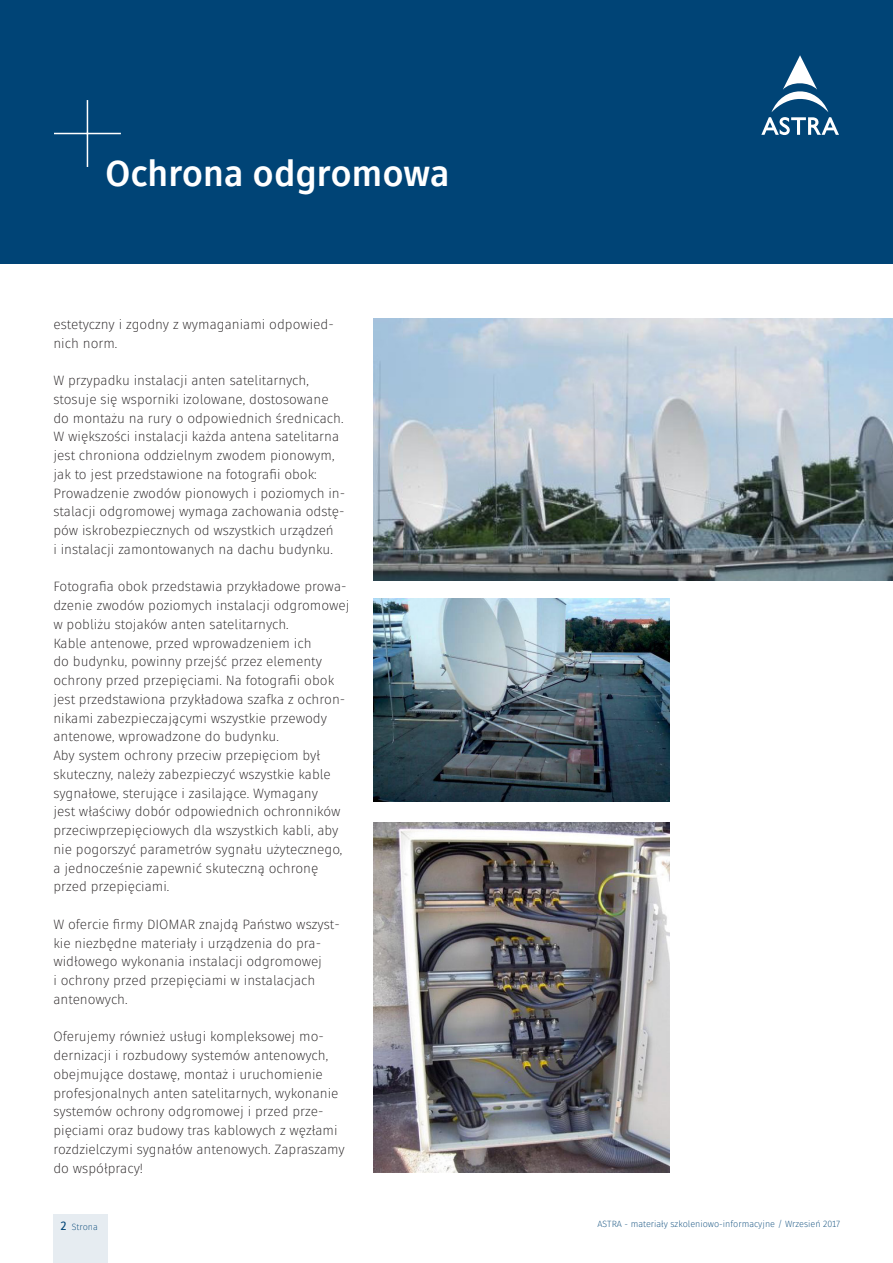
<style>
.page{position:relative;width:893px;height:1263px;background:#fff}
.page>*{position:absolute;margin:0;border:0;box-sizing:border-box;transform-origin:0 0}
.t1{font:700 36px "Fuse";color:#fff}
.t2{font:300 13.5px/18.8px "Fuse";color:#231f20}
.t3{font:300 9px "Fuse";color:#004476}
.s1{font-weight:400;font-size:12px}
</style>
<div class="page">
<div style="left:53px;top:1214px;width:55px;height:49px;background:#e6ecf1"></div>
<div style="left:0;top:0;width:893px;height:264px;background:#004476"></div>
<svg style="left:761px;top:55px;width:78px;height:80px"></svg>
<img style="left:373px;top:319px;width:520px;height:261px">
<img style="left:373px;top:599px;width:296px;height:202px">
<img style="left:373px;top:822px;width:297px;height:350px">
<hr style="left:87px;top:100px;width:1px;height:67px;background:#fff">
<hr style="left:54px;top:133px;width:67px;height:1px;background:#fff">
<p class="t1" style="left:105px;top:151px;width:346px">Ochrona odgromowa</p>
<p class="t2" style="left:53px;top:315px;width:282px">estetyczny i zgodny z wymaganiami odpowied&shy;nich norm.</p>
<p class="t2" style="left:53px;top:371px;width:292px">W przypadku instalacji anten satelitarnych, stosuje się wsporniki izolowane, dostosowane do montażu na rury o odpowiednich średnicach.<br>W większości instalacji każda antena satelitarna jest chroniona oddzielnym zwodem pionowym, jak to jest przedstawione na fotografii obok:</p>
<p class="t2" style="left:53px;top:484px;width:293px">Prowadzenie zwodów pionowych i poziomych in&shy;stalacji odgromowej wymaga zachowania odstę&shy;pów iskrobezpiecznych od wszystkich urządzeń<br>i instalacji zamontowanych na dachu budynku.</p>
<p class="t2" style="left:53px;top:577px;width:298px">Fotografia obok przedstawia przykładowe prowa&shy;dzenie zwodów poziomych instalacji odgromowej w pobliżu stojaków anten satelitarnych.</p>
<p class="t2" style="left:53px;top:634px;width:294px">Kable antenowe, przed wprowadzeniem ich<br>do budynku, powinny przejść przez elementy ochrony przed przepięciami. Na fotografii obok jest przedstawiona przykładowa szafka z ochron&shy;nikami zabezpieczającymi wszystkie przewody antenowe, wprowadzone do budynku.</p>
<p class="t2" style="left:53px;top:746px;width:291px">Aby system ochrony przeciw przepięciom był skuteczny, należy zabezpieczyć wszystkie kable sygnałowe, sterujące i zasilające. Wymagany jest właściwy dobór odpowiednich ochronników przeciwprzepięciowych dla wszystkich kabli, aby nie pogorszyć parametrów sygnału użytecznego, a jednocześnie zapewnić skuteczną ochronę przed przepięciami.</p>
<p class="t2" style="left:53px;top:915px;width:288px">W ofercie firmy DIOMAR znajdą Państwo wszyst&shy;kie niezbędne materiały i urządzenia do pra&shy;widłowego wykonania instalacji odgromowej<br>i ochrony przed przepięciami w instalacjach antenowych.</p>
<p class="t2" style="left:53px;top:1027px;width:293px">Oferujemy również usługi kompleksowej mo&shy;dernizacji i rozbudowy systemów antenowych, obejmujące dostawę, montaż i uruchomienie profesjonalnych anten satelitarnych, wykonanie systemów ochrony odgromowej i przed prze&shy;pięciami oraz budowy tras kablowych z węzłami rozdzielczymi sygnałów antenowych. Zapraszamy do współpracy!</p>
<p class="t3" style="left:61px;top:1221px;width:39px"><span class="s1">2</span> Strona</p>
<p class="t3" style="left:597px;top:1219px;width:244px">ASTRA - materiały szkoleniowo-informacyjne / Wrzesień 2017</p>
</div>
